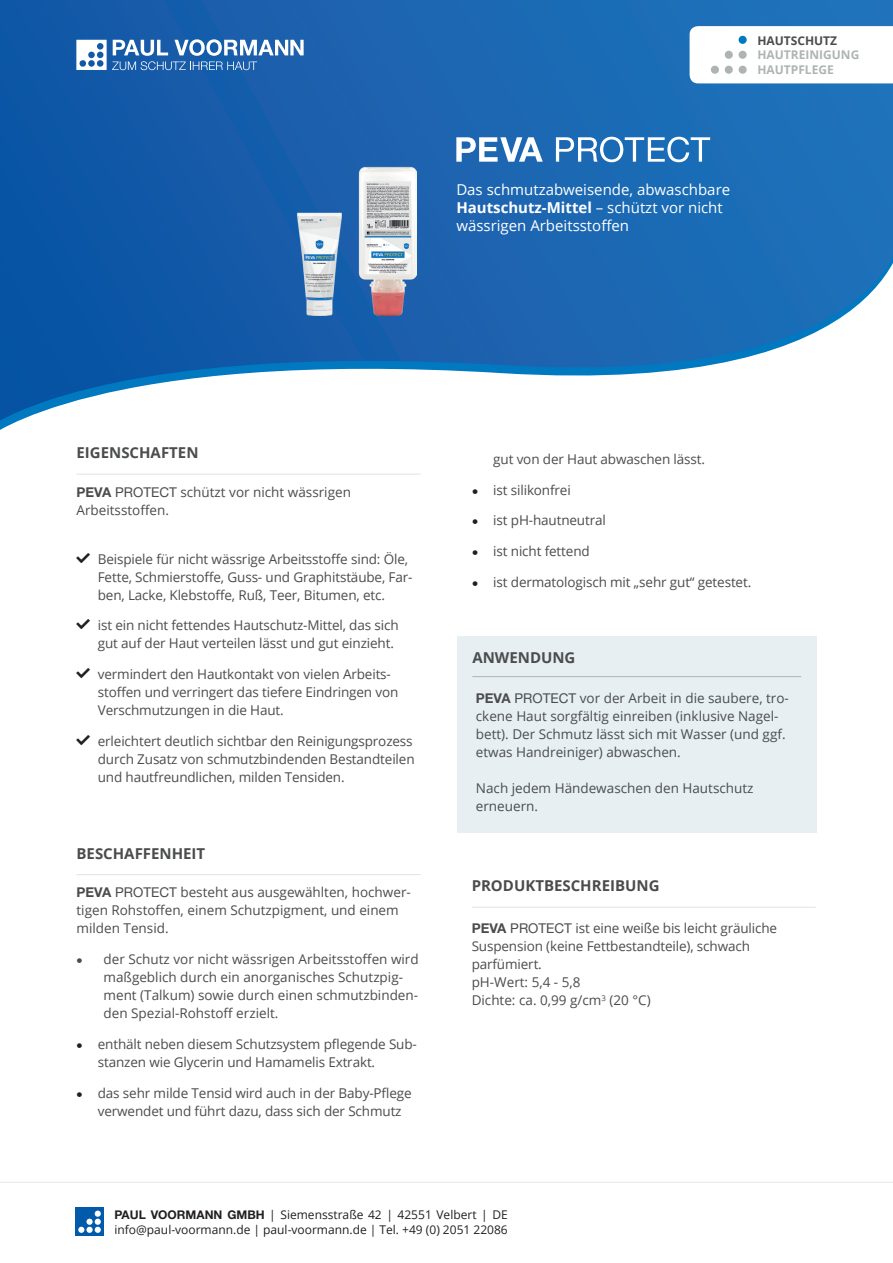
<style>
.page{position:relative;width:893px;height:1263px;background:#fff}
.page>*{position:absolute;margin:0;border:0;box-sizing:border-box;transform-origin:0 0}
.t1{font:15px/18px "Open Sans";color:#fff}
.t2{font:700 15px "Open Sans";color:#4b4c4d}
.t3{font:13.5px/18px "Open Sans";letter-spacing:-.01em;color:#4b4c4d}
.t4{font:13.5px "Entypo";color:#4b4c4d}
.t5{font:12px "Open Sans";color:#231f20}
.t6{font:700 12px "Open Sans";color:#aeb4b4}
.t7{font:700 12px "Open Sans";color:#4b4c4d}
.s1{font-weight:700}
.s2{font-family:"Helvetica Neue LT Std";font-weight:700}
.s3{font-family:"Helvetica Neue LT Std"}
.s4{font-family:"Entypo";color:#231f20}
</style>
<div class="page">
<img style="left:0;top:0;width:893px;height:420px">
<svg style="left:690px;top:26px;width:203px;height:57px"></svg>
<div style="left:739px;top:36px;width:8px;height:8px;background:#0079c0;border-radius:50%"></div>
<div style="left:739px;top:51px;width:8px;height:8px;background:#aeb4b4;border-radius:50%"></div>
<div style="left:739px;top:66px;width:8px;height:8px;background:#aeb4b4;border-radius:50%"></div>
<div style="left:725px;top:51px;width:8px;height:8px;background:#aeb4b4;border-radius:50%"></div>
<div style="left:725px;top:66px;width:8px;height:8px;background:#aeb4b4;border-radius:50%"></div>
<div style="left:711px;top:66px;width:8px;height:8px;background:#aeb4b4;border-radius:50%"></div>
<div style="left:457px;top:636px;width:359px;height:197px;background:#e7eff3"></div>
<hr style="left:472px;top:676px;width:329px;height:1px;background:#aeb4b4">
<hr style="left:77px;top:474px;width:344px;height:1px;background:#dde3e8">
<hr style="left:77px;top:874px;width:344px;height:1px;background:#dde3e8">
<svg style="left:76px;top:39px;width:228px;height:31px"></svg>
<svg style="left:0;top:1182px;width:893px;height:1px"></svg>
<div style="left:75px;top:1207px;width:29px;height:29px;background:#015aaa"></div>
<div style="left:86px;top:1227px;width:7px;height:6px;background:#fff;border-radius:50%"></div>
<svg style="left:78px;top:1227px;width:6px;height:6px"></svg>
<svg style="left:95px;top:1219px;width:6px;height:14px"></svg>
<div style="left:86px;top:1219px;width:7px;height:6px;background:#fff;border-radius:50%"></div>
<div style="left:95px;top:1210px;width:6px;height:7px;background:#fff;border-radius:50%"></div>
<svg style="left:456px;top:137px;width:87px;height:25px"></svg>
<svg style="left:556px;top:137px;width:154px;height:25px"></svg>
<hr style="left:472px;top:907px;width:344px;height:1px;background:#dde3e8">
<img style="left:73px;top:103px;width:344px;height:212px">
<p class="t7" style="left:757px;top:32px;width:81px">HAUTSCHUTZ</p>
<p class="t6" style="left:757px;top:47px;width:104px">HAUTREINIGUNG</p>
<p class="t6" style="left:757px;top:61px;width:78px">HAUTPFLEGE</p>
<p class="t1" style="left:456px;top:180px;width:275px">Das schmutzabweisende, abwaschbare<br><span class="s1">Hautschutz-Mittel</span> – schützt vor nicht wässrigen Arbeitsstoffen</p>
<p class="t2" style="left:77px;top:442px;width:123px">EIGENSCHAFTEN</p>
<p class="t3" style="left:77px;top:483px;width:276px"><span class="s2">PEVA</span> <span class="s3">PROTECT</span> schützt vor nicht wässrigen<br>Arbeitsstoffen.</p>
<p class="t3" style="left:98px;top:549px;width:316px">Beispiele für nicht wässrige Arbeitsstoffe sind: Öle,<br>Fette, Schmierstoffe, Guss- und Graphitstäube, Far&shy;ben, Lacke, Klebstoffe, Ruß, Teer, Bitumen, etc.</p>
<p class="t3" style="left:98px;top:616px;width:302px">ist ein nicht fettendes Hautschutz-Mittel, das sich gut auf der Haut verteilen lässt und gut einzieht.</p>
<p class="t3" style="left:98px;top:665px;width:302px">vermindert den Hautkontakt von vielen Arbeits&shy;stoffen und verringert das tiefere Eindringen von<br>Verschmutzungen in die Haut.</p>
<p class="t3" style="left:98px;top:732px;width:318px">erleichtert deutlich sichtbar den Reinigungsprozess durch Zusatz von schmutzbindenden Bestandteilen und hautfreundlichen, milden Tensiden.</p>
<p class="t2" style="left:77px;top:843px;width:130px">BESCHAFFENHEIT</p>
<p class="t3" style="left:77px;top:883px;width:336px"><span class="s2">PEVA</span> <span class="s3">PROTECT</span> besteht aus ausgewählten, hochwer&shy;tigen Rohstoffen, einem Schutzpigment, und einem milden Tensid.</p>
<p class="t4" style="left:77px;top:952px;width:8px">}</p>
<p class="t3" style="left:104px;top:950px;width:317px">der Schutz vor nicht wässrigen Arbeitsstoffen wird maßgeblich durch ein anorganisches Schutzpig&shy;ment (Talkum) sowie durch einen schmutzbinden&shy;den Spezial-Rohstoff erzielt.</p>
<p class="t3" style="left:98px;top:1035px;width:321px;text-indent:-21px"><span class="s4">}</span> enthält neben diesem Schutzsystem pflegende Sub&shy;stanzen wie Glycerin und Hamamelis Extrakt.</p>
<p class="t3" style="left:98px;top:1083px;width:315px;text-indent:-21px"><span class="s4">}</span> das sehr milde Tensid wird auch in der Baby-Pflege verwendet und führt dazu, dass sich der Schmutz</p>
<p class="t3" style="left:493px;top:450px;width:213px">gut von der Haut abwaschen lässt.</p>
<p class="t3" style="left:472px;top:480px;width:100px"><span class="s4">}</span> ist silikonfrei</p>
<p class="t3" style="left:472px;top:511px;width:135px"><span class="s4">}</span> ist pH-hautneutral</p>
<p class="t3" style="left:472px;top:542px;width:119px"><span class="s4">}</span> ist nicht fettend</p>
<p class="t3" style="left:472px;top:573px;width:281px"><span class="s4">}</span> ist dermatologisch mit „sehr gut“ getestet.</p>
<p class="t2" style="left:472px;top:647px;width:105px">ANWENDUNG</p>
<p class="t3" style="left:476px;top:689px;width:315px"><span class="s2">PEVA</span> <span class="s3">PROTECT</span> vor der Arbeit in die saubere, tro&shy;ckene Haut sorgfältig einreiben (inklusive Nagel&shy;bett). Der Schmutz lässt sich mit Wasser (und ggf. etwas Handreiniger) abwaschen.</p>
<p class="t3" style="left:476px;top:779px;width:279px">Nach jedem Händewaschen den Hautschutz</p>
<p class="t3" style="left:476px;top:797px;width:64px">erneuern.</p>
<p class="t2" style="left:472px;top:875px;width:189px">PRODUKTBESCHREIBUNG</p>
<p class="t3" style="left:472px;top:919px;width:307px"><span class="s2">PEVA</span> <span class="s3">PROTECT</span> ist eine weiße bis leicht gräuliche<br>Suspension (keine Fettbestandteile), schwach parfümiert.</p>
<p class="t3" style="left:472px;top:973px;width:110px">pH-Wert: 5,4 - 5,8</p>
<p class="t3" style="left:472px;top:991px;width:181px">Dichte: ca. 0,99 g/cm<sup>3</sup> (20 °C)</p>
<p class="t5" style="left:114px;top:1206px;width:395px"><span class="s2">PAUL VOORMANN GMBH</span> | Siemensstraße 42 | 42551 Velbert | DE</p>
<p class="t5" style="left:114px;top:1221px;width:395px">info@paul-voormann.de | paul-voormann.de | Tel. +49 (0) 2051 22086</p>
</div>
